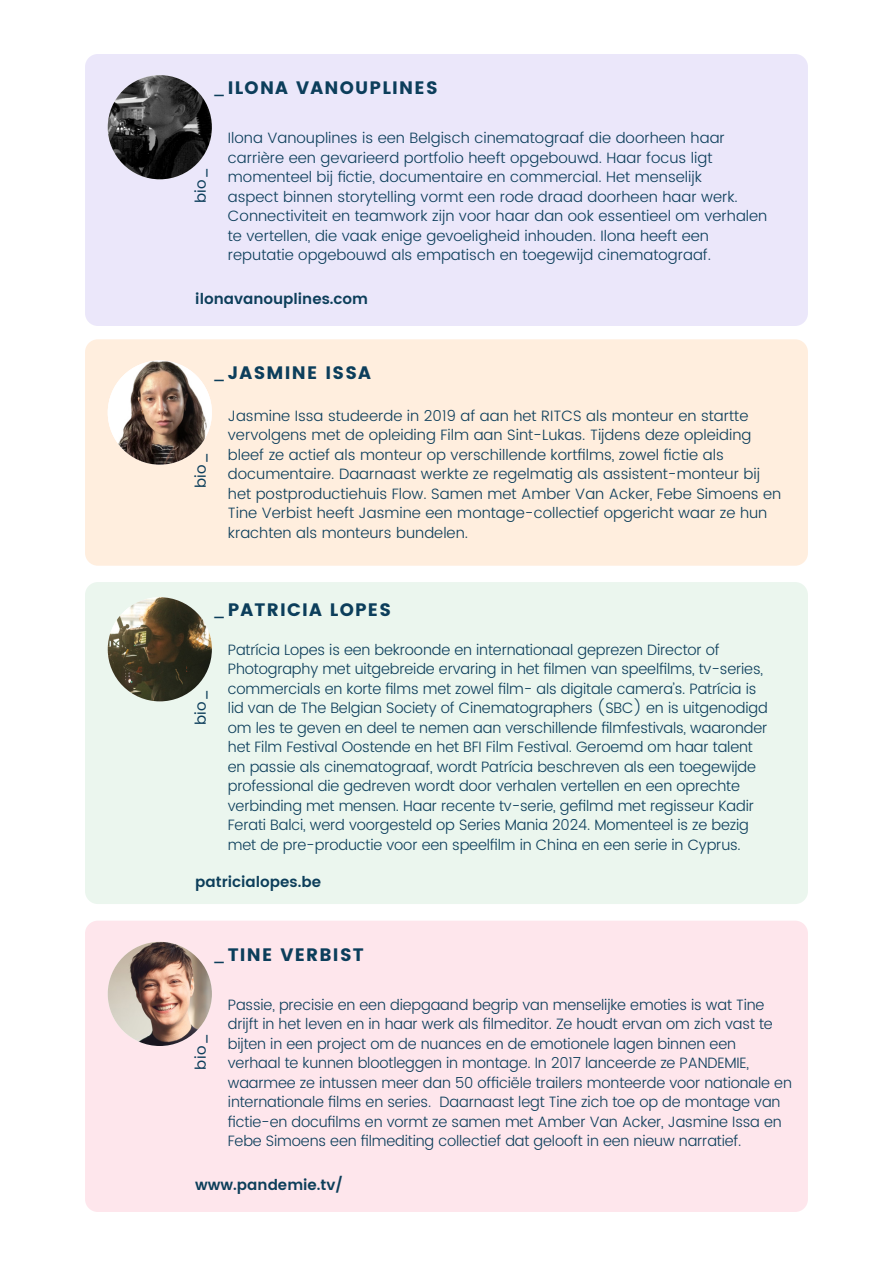
<style>
.page{position:relative;width:893px;height:1263px;background:#fff}
.page>*{position:absolute;margin:0;border:0;box-sizing:border-box;transform-origin:0 0}
.t1{font:700 18px "Poppins";letter-spacing:.07em;color:#0c3e5b}
.t2{font:300 15px/19.5px "Poppins";letter-spacing:-.01em;color:#0c3e5b}
.t3{font:600 15px "Poppins";color:#0c3e5a}
.t4{font:15px "Poppins";letter-spacing:.02em;color:#0c3e5b}
.s1{font-weight:400}
</style>
<div class="page">
<div style="left:85px;top:54px;width:723px;height:272px;background:#ebe7fa;border-radius:13px"></div>
<img style="left:108px;top:75px;width:104px;height:104px;border-radius:52px">
<div style="left:85px;top:339px;width:723px;height:227px;background:#ffeede;border-radius:13px"></div>
<img style="left:108px;top:360px;width:104px;height:105px;border-radius:52px">
<div style="left:85px;top:582px;width:723px;height:322px;background:#ebf6ee;border-radius:13px"></div>
<img style="left:108px;top:597px;width:104px;height:104px;border-radius:52px">
<div style="left:85px;top:921px;width:723px;height:291px;background:#fee6ec;border-radius:13px"></div>
<img style="left:108px;top:942px;width:104px;height:104px;border-radius:52px">
<p class="t1" style="left:212px;top:77px;width:227px"><span class="s1">_</span>ILONA VANOUPLINES</p>
<p class="t4" style="left:190px;top:203px;width:38px;rotate:-90deg">bio_</p>
<p class="t2" style="left:228px;top:129px;width:541px">Ilona Vanouplines is een Belgisch cinematograaf die doorheen haar carrière een gevarieerd portfolio heeft opgebouwd. Haar focus ligt momenteel bij fictie, documentaire en commercial. Het menselijk<br>aspect binnen storytelling vormt een rode draad doorheen haar werk.<br>Connectiviteit en teamwork zijn voor haar dan ook essentieel om verhalen te vertellen, die vaak enige gevoeligheid inhouden. Ilona heeft een reputatie opgebouwd als empatisch en toegewijd cinematograaf.</p>
<p class="t3" style="left:195px;top:288px;width:174px">ilonavanouplines.com</p>
<p class="t1" style="left:212px;top:363px;width:161px"><span class="s1">_</span>JASMINE ISSA</p>
<p class="t2" style="left:228px;top:406px;width:555px">Jasmine Issa studeerde in 2019 af aan het RITCS als monteur en startte vervolgens met de opleiding Film aan Sint-Lukas. Tijdens deze opleiding bleef ze actief als monteur op verschillende kortfilms, zowel fictie als documentaire. Daarnaast werkte ze regelmatig als assistent-monteur bij het postproductiehuis Flow. Samen met Amber Van Acker, Febe Simoens en Tine Verbist heeft Jasmine een montage-collectief opgericht waar ze hun krachten als monteurs bundelen.</p>
<p class="t4" style="left:190px;top:488px;width:38px;rotate:-90deg">bio_</p>
<p class="t1" style="left:212px;top:599px;width:181px"><span class="s1">_</span>PATRICIA LOPES</p>
<p class="t4" style="left:190px;top:725px;width:38px;rotate:-90deg">bio_</p>
<p class="t2" style="left:228px;top:640px;width:541px">Patrícia Lopes is een bekroonde en internationaal geprezen Director of Photography met uitgebreide ervaring in het filmen van speelfilms, tv-series, commercials en korte films met zowel film- als digitale camera’s. Patrícia is lid van de The Belgian Society of Cinematographers (SBC) en is uitgenodigd om les te geven en deel te nemen aan verschillende filmfestivals, waaronder het Film Festival Oostende en het BFI Film Festival. Geroemd om haar talent en passie als cinematograaf, wordt Patrícia beschreven als een toegewijde professional die gedreven wordt door verhalen vertellen en een oprechte verbinding met mensen. Haar recente tv-serie, gefilmd met regisseur Kadir Ferati Balci, werd voorgesteld op Series Mania 2024. Momenteel is ze bezig met de pre-productie voor een speelfilm in China en een serie in Cyprus.</p>
<p class="t3" style="left:195px;top:871px;width:127px">patricialopes.be</p>
<p class="t1" style="left:212px;top:944px;width:153px"><span class="s1">_</span>TINE VERBIST</p>
<p class="t4" style="left:190px;top:1069px;width:38px;rotate:-90deg">bio_</p>
<p class="t2" style="left:228px;top:995px;width:566px">Passie, precisie en een diepgaand begrip van menselijke emoties is wat Tine drijft in het leven en in haar werk als filmeditor. Ze houdt ervan om zich vast te bijten in een project om de nuances en de emotionele lagen binnen een verhaal te kunnen blootleggen in montage. In 2017 lanceerde ze PANDEMIE, waarmee ze intussen meer dan 50 officiële trailers monteerde voor nationale en internationale films en series. Daarnaast legt Tine zich toe op de montage van fictie-en docufilms en vormt ze samen met Amber Van Acker, Jasmine Issa en Febe Simoens een filmediting collectief dat gelooft in een nieuw narratief.</p>
<p class="t3" style="left:195px;top:1174px;width:149px">www.pandemie.tv/</p>
</div>
